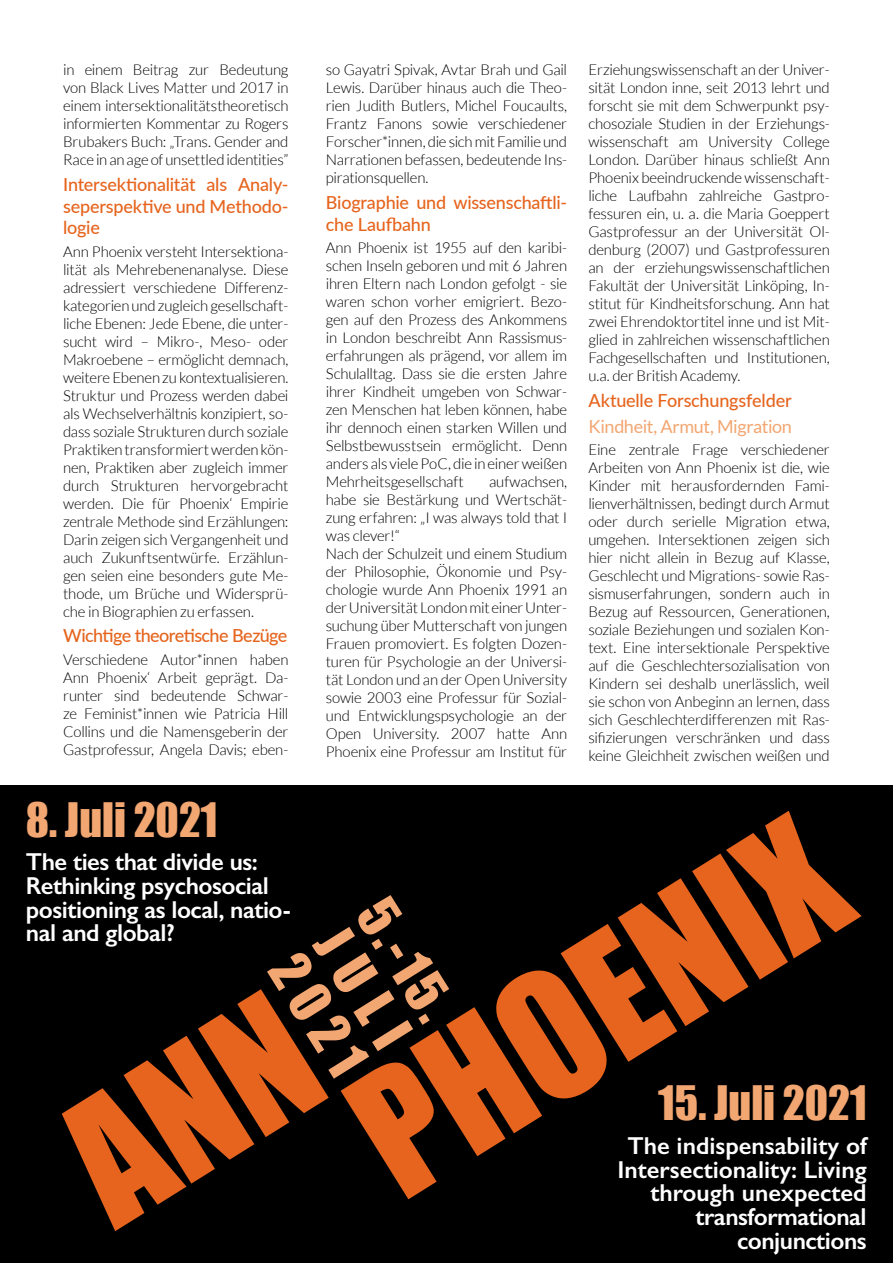
<style>
.page{position:relative;width:893px;height:1263px;background:#fff}
.page>*{position:absolute;margin:0;border:0;box-sizing:border-box;transform-origin:0 0}
.t1{font:161.85px "Impact";color:#e6641d}
.t2{font:52.8px/51.9px "Impact";color:#f2a671;text-align:justify}
.t3{font:43.65px "Impact";color:#f2a671}
.t4{font:600 24.6px/23.7px "Gill Sans";color:#fff;text-align:right}
.t5{font:600 24.6px/23.7px "Gill Sans";letter-spacing:-.02em;color:#fff}
.t6{font:500 18px/21.6px "Lato";letter-spacing:-.01em;color:#e6641d;text-align:justify}
.t7{font:500 18px "Lato";letter-spacing:-.03em;color:#e6641d}
.t8{font:18px "Lato";letter-spacing:-.02em;color:#f2a671}
.t9{font:300 15px/18px "Lato";letter-spacing:-.015em;color:#000;text-align:justify}
</style>
<div class="page">
<div style="left:0;top:786px;width:893px;height:477px;background:#000"></div>
<p class="t9" style="left:63px;top:61px;width:227px">in einem Beitrag zur Bedeutung von Black Lives Matter und 2017 in einem intersektionalitätstheoretisch informierten Kommentar zu Rogers Brubakers Buch: „Trans. Gender and Race in an age of unsettled identities”</p>
<p class="t6" style="left:63px;top:173px;width:227px">Intersektionalität als Analy&shy;seperspektive und Methodo&shy;logie</p>
<p class="t9" style="left:63px;top:242px;width:227px">Ann Phoenix versteht Intersektiona&shy;lität als Mehrebenenanalyse. Diese adressiert verschiedene Differenz&shy;kategorien und zugleich gesellschaft&shy;liche Ebenen: Jede Ebene, die unter&shy;sucht wird – Mikro-, Meso- oder Makroebene – ermöglicht demnach, weitere Ebenen zu kontextualisieren.<br>Struktur und Prozess werden dabei als Wechselverhältnis konzipiert, so&shy;dass soziale Strukturen durch soziale Praktiken transformiert werden kön&shy;nen, Praktiken aber zugleich immer durch Strukturen hervorgebracht werden. Die für Phoenix‘ Empirie zentrale Methode sind Erzählungen:<br>Darin zeigen sich Vergangenheit und auch Zukunftsentwürfe. Erzählun&shy;gen seien eine besonders gute Me&shy;thode, um Brüche und Widersprü&shy;che in Biographien zu erfassen.</p>
<p class="t7" style="left:63px;top:623px;width:226px">Wichtige theoretische Bezüge</p>
<p class="t9" style="left:63px;top:650px;width:227px">Verschiedene Autor*innen haben Ann Phoenix‘ Arbeit geprägt. Da&shy;runter sind bedeutende Schwar&shy;ze Feminist*innen wie Patricia Hill Collins und die Namensgeberin der Gastprofessur, Angela Davis; eben-</p>
<p class="t9" style="left:326px;top:61px;width:243px">so Gayatri Spivak, Avtar Brah und Gail Lewis. Darüber hinaus auch die Theo&shy;rien Judith Butlers, Michel Foucaults, Frantz Fanons sowie verschiedener Forscher*innen, die sich mit Familie und Narrationen befassen, bedeutende Ins&shy;pirationsquellen.</p>
<p class="t6" style="left:326px;top:191px;width:243px">Biographie und wissenschaftli&shy;che Laufbahn</p>
<p class="t9" style="left:326px;top:239px;width:243px">Ann Phoenix ist 1955 auf den karibi&shy;schen Inseln geboren und mit 6 Jahren ihren Eltern nach London gefolgt - sie waren schon vorher emigriert. Bezo&shy;gen auf den Prozess des Ankommens in London beschreibt Ann Rassismus&shy;erfahrungen als prägend, vor allem im Schulalltag. Dass sie die ersten Jahre ihrer Kindheit umgeben von Schwar&shy;zen Menschen hat leben können, habe ihr dennoch einen starken Willen und Selbstbewusstsein ermöglicht. Denn anders als viele PoC, die in einer weißen Mehrheitsgesellschaft</p>
<p class="t9" style="left:326px;top:473px;width:243px;text-align:left;text-indent:163px">aufwachsen, habe sie Bestärkung und Wertschät&shy;zung erfahren: „I was always told that I was clever!“<br>Nach der Schulzeit und einem Studium der Philosophie, Ökonomie und Psy&shy;chologie wurde Ann Phoenix 1991 an der Universität London mit einer Unter&shy;suchung über Mutterschaft von jungen Frauen promoviert. Es folgten Dozen&shy;turen für Psychologie an der Universi&shy;tät London und an der Open University sowie 2003 eine Professur für Sozial&shy;und Entwicklungspsychologie an der Open University. 2007 hatte Ann Phoenix eine Professur am Institut für</p>
<p class="t9" style="left:588px;top:61px;width:243px">Erziehungswissenschaft an der Univer&shy;sität London inne, seit 2013 lehrt und forscht sie mit dem Schwerpunkt psy&shy;chosoziale Studien in der Erziehungs&shy;wissenschaft am University College London. Darüber hinaus schließt Ann Phoenix beeindruckende wissenschaft&shy;liche Laufbahn zahlreiche Gastpro&shy;fessuren ein, u. a. die Maria Goeppert Gastprofessur an der Universität Ol&shy;denburg (2007) und Gastprofessuren an der erziehungswissenschaftlichen Fakultät der Universität Linköping, In&shy;stitut für Kindheitsforschung. Ann hat zwei Ehrendoktortitel inne und ist Mit&shy;glied in zahlreichen wissenschaftlichen Fachgesellschaften und Institutionen, u.a. der British Academy.</p>
<p class="t6" style="left:588px;top:389px;width:205px">Aktuelle Forschungsfelder</p>
<p class="t8" style="left:588px;top:416px;width:205px">Kindheit, Armut, Migration</p>
<p class="t9" style="left:588px;top:441px;width:243px">Eine zentrale Frage verschiedener Arbeiten von Ann Phoenix ist die, wie Kinder mit herausfordernden Fami&shy;lienverhältnissen, bedingt durch Armut oder durch serielle Migration etwa, umgehen. Intersektionen zeigen sich hier nicht allein in Bezug auf Klasse, Geschlecht und Migrations- sowie Ras&shy;sismuserfahrungen, sondern auch in Bezug auf Ressourcen, Generationen, soziale Beziehungen und sozialen Kon&shy;text. Eine intersektionale Perspektive auf die Geschlechtersozialisation von Kindern sei deshalb unerlässlich, weil sie schon von Anbeginn an lernen, dass sich Geschlechterdifferenzen mit Ras&shy;sifizierungen verschränken und dass keine Gleichheit zwischen weißen und</p>
<h3 class="t3" style="left:26px;top:785px;width:193px">8. Juli 2021</h3>
<h3 class="t5" style="left:26px;top:850px;width:266px">The ties that divide us:<br>Rethinking psychosocial positioning as local, natio&shy;nal and global?</h3>
<h1 class="t1" style="left:303px;top:1042px;width:541px;rotate:-32deg">PHOENIX</h1>
<h2 class="t2" style="left:395px;top:890px;width:132px;rotate:58deg">5.-15.<br>JULI 2021</h2>
<h3 class="t3" style="left:658px;top:1069px;width:210px">15. Juli 2021</h3>
<h3 class="t4" style="left:617px;top:1133px;width:251px">The indispensability of<br>Intersectionality: Living through unexpected transformational conjunctions</h3>
</div>
